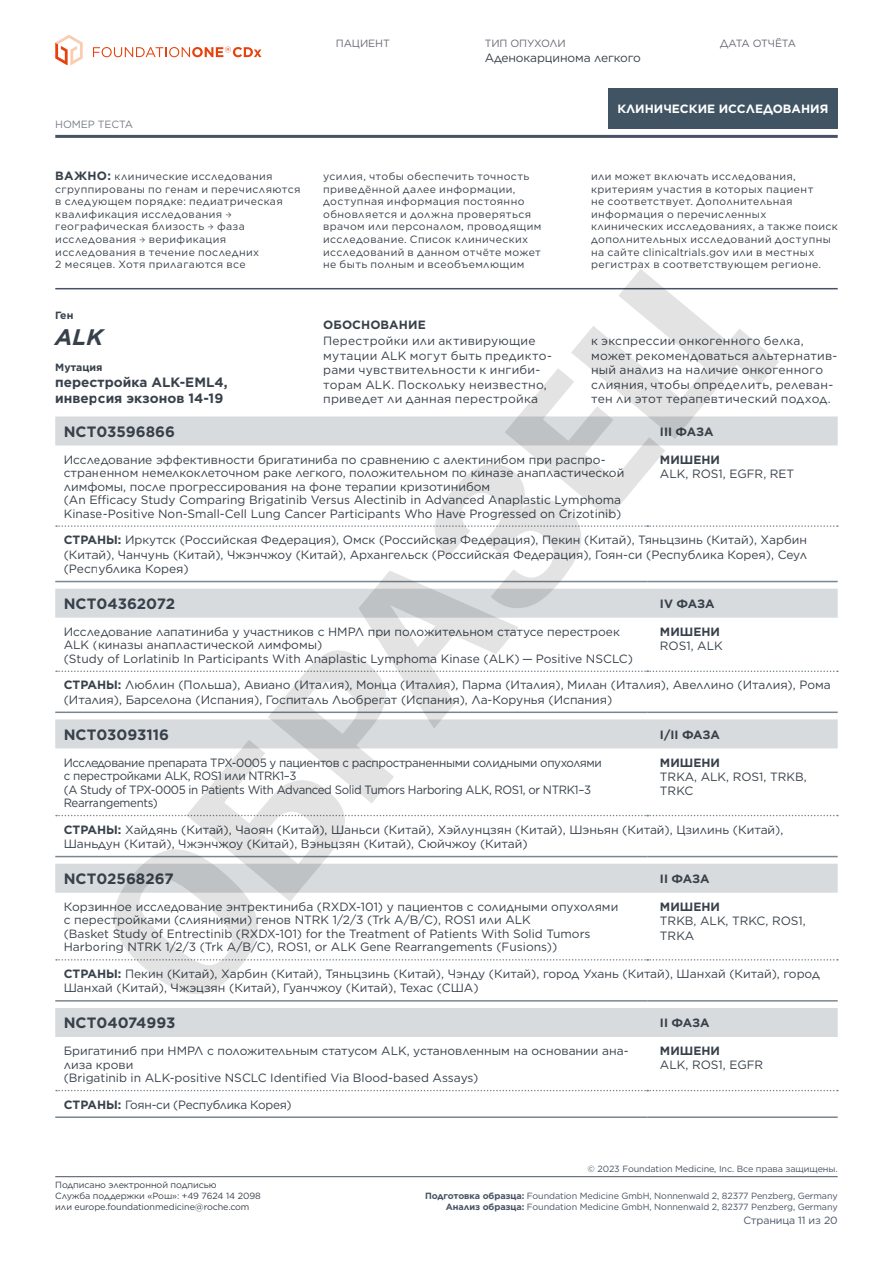
<style>
.page{position:relative;width:893px;height:1263px;background:#fff}
.page>*{position:absolute;margin:0;border:0;box-sizing:border-box;transform-origin:0 0}
.t1{font:italic 700 22.5px "Gotham";color:#38414b}
.t2{font:700 15px "Gotham";color:#38414b}
.t3{font:700 13.5px/16.2px "Gotham";color:#38414b}
.t4{font:12px/13.5px "Gotham";color:#38414b}
.t5{font:12px/14.4px "Gotham";letter-spacing:.02em;color:#38414b}
.t6{font:12px/13.5px "Gotham";letter-spacing:-.03em;color:#38414b;scale:.96 1}
.t7{font:700 12px "Gotham";color:#38414b}
.t8{font:12px "Gotham";letter-spacing:-.02em;color:#38414b}
.t9{font:700 12px "Gotham";color:#fff}
.t10{font:10.5px/12.6px "Gotham";letter-spacing:.035em;color:#38414b}
.t11{font:10.5px "Gotham";letter-spacing:-.01em;color:#696b74}
.t12{font:10.5px "Gotham";letter-spacing:-.01em;color:#475364}
.t13{font:10.5px "Gotham";letter-spacing:-.04em;color:#696b74}
.t14{font:10.5px "Gotham";letter-spacing:-.01em;color:#797d89}
.t15{font:700 10.5px "Gotham";color:#38414b}
.t16{font:9px/10.5px "Gotham";letter-spacing:-.01em;color:#475364;text-align:right}
.t17{font:9px/10.8px "Gotham";letter-spacing:-.01em;color:#38414b}
.s1{font-weight:700;font-size:12px}
.s2{font-family:"GT Sectra"}
.s3{font-weight:700}
</style>
<div class="page">
<hr style="left:55px;top:1176px;width:783px;height:1px;background:#475364">
<svg style="left:55px;top:35px;width:28px;height:30px"></svg>
<svg style="left:93px;top:47px;width:168px;height:10px"></svg>
<div style="left:608px;top:88px;width:230px;height:40px;background:#405463"></div>
<hr style="left:55px;top:135px;width:783px;height:3px;background:#475364">
<div style="left:55px;top:416px;width:783px;height:29px;background:#d7dbde"></div>
<svg style="left:56px;top:525px;width:782px;height:2px"></svg>
<hr style="left:55px;top:581px;width:592px;height:1px;background:#7a8791">
<hr style="left:647px;top:581px;width:191px;height:1px;background:#7a8791">
<div style="left:55px;top:589px;width:783px;height:29px;background:#d7dbde"></div>
<svg style="left:56px;top:670px;width:782px;height:2px"></svg>
<hr style="left:55px;top:711px;width:592px;height:2px;background:#7a8791">
<hr style="left:647px;top:711px;width:191px;height:2px;background:#7a8791">
<div style="left:55px;top:719px;width:783px;height:29px;background:#d7dbde"></div>
<svg style="left:56px;top:815px;width:782px;height:1px"></svg>
<hr style="left:55px;top:856px;width:592px;height:1px;background:#7a8791">
<hr style="left:647px;top:856px;width:191px;height:1px;background:#7a8791">
<div style="left:55px;top:864px;width:783px;height:29px;background:#d7dbde"></div>
<svg style="left:56px;top:959px;width:782px;height:1px"></svg>
<hr style="left:55px;top:1000px;width:592px;height:1px;background:#7a8791">
<hr style="left:647px;top:1000px;width:191px;height:1px;background:#7a8791">
<div style="left:55px;top:1008px;width:783px;height:29px;background:#d7dbde"></div>
<svg style="left:56px;top:1090px;width:782px;height:1px"></svg>
<hr style="left:55px;top:1116px;width:592px;height:2px;background:#7a8791">
<hr style="left:647px;top:1116px;width:191px;height:2px;background:#7a8791">
<hr style="left:55px;top:288px;width:783px;height:1px;background:#475364">
<svg style="left:96px;top:269px;width:683px;height:733px"></svg>
<p class="t11" style="left:336px;top:37px;width:55px">ПАЦИЕНТ</p>
<p class="t11" style="left:485px;top:37px;width:83px">ТИП ОПУХОЛИ</p>
<p class="t4" style="left:485px;top:50px;width:158px">Аденокарцинома легкого</p>
<p class="t13" style="left:720px;top:37px;width:78px">ДАТА ОТЧЁТА</p>
<p class="t14" style="left:55px;top:118px;width:79px">НОМЕР ТЕСТА</p>
<p class="t9" style="left:617px;top:101px;width:212px">КЛИНИЧЕСКИЕ ИССЛЕДОВАНИЯ</p>
<p class="t10" style="left:55px;top:170px;width:247px"><span class="s1">ВАЖНО:</span> клинические исследования сгруппированы по генам и перечисляются в следующем порядке: педиатрическая квалификация исследования <span class="s2">→ </span>географическая близость <span class="s2">→</span> фаза исследования <span class="s2">→</span> верификация исследования в течение последних<br>2 месяцев. Хотя прилагаются все</p>
<p class="t10" style="left:323px;top:170px;width:220px">усилия, чтобы обеспечить точность приведённой далее информации, доступная информация постоянно обновляется и должна проверяться врачом или персоналом, проводящим исследование. Список клинических исследований в данном отчёте может не быть полным и всеобъемлющим</p>
<p class="t10" style="left:591px;top:170px;width:248px">или может включать исследования, критериям участия в которых пациент<br>не соответствует. Дополнительная информация о перечисленных клинических исследованиях, а также поиск дополнительных исследований доступны на сайте clinicaltrials.gov или в местных регистрах в соответствующем регионе.</p>
<p class="t15" style="left:55px;top:308px;width:20px">Ген</p>
<h1 class="t1" style="left:55px;top:322px;width:49px">ALK</h1>
<p class="t15" style="left:55px;top:360px;width:49px">Мутация</p>
<p class="t3" style="left:55px;top:374px;width:174px">перестройка ALK-EML4, инверсия экзонов 14-19</p>
<p class="t7" style="left:323px;top:317px;width:104px">ОБОСНОВАНИЕ</p>
<p class="t5" style="left:323px;top:334px;width:230px">Перестройки или активирующие мутации ALK могут быть предикто&shy;рами чувствительности к ингиби&shy;торам ALK. Поскольку неизвестно, приведет ли данная перестройка</p>
<p class="t5" style="left:591px;top:334px;width:248px">к экспрессии онкогенного белка, может рекомендоваться альтернатив&shy;ный анализ на наличие онкогенного слияния, чтобы определить, релеван&shy;тен ли этот терапевтический подход.</p>
<p class="t2" style="left:64px;top:422px;width:113px">NCT03596866</p>
<p class="t7" style="left:660px;top:424px;width:55px">III ФАЗА</p>
<p class="t4" style="left:64px;top:452px;width:562px">Исследование эффективности бригатиниба по сравнению с алектинибом при распро&shy;страненном немелкоклеточном раке легкого, положительном по киназе анапластической лимфомы, после прогрессирования на фоне терапии кризотинибом<br>(An Efficacy Study Comparing Brigatinib Versus Alectinib in Advanced Anaplastic Lymphoma Kinase-Positive Non-Small-Cell Lung Cancer Participants Who Have Progressed on Crizotinib)</p>
<p class="t7" style="left:660px;top:451px;width:62px">МИШЕНИ</p>
<p class="t4" style="left:660px;top:467px;width:136px">ALK, ROS1, EGFR, RET</p>
<p class="t4" style="left:64px;top:532px;width:745px;line-height:14.4px;text-align:justify"><span class="s3">СТРАНЫ:</span> Иркутск (Российская Федерация), Омск (Российская Федерация), Пекин (Китай), Тяньцзинь (Китай), Харбин (Китай), Чанчунь (Китай), Чжэнчжоу (Китай), Архангельск (Российская Федерация), Гоян-си (Республика Корея), Сеул (Республика Корея)</p>
<p class="t2" style="left:64px;top:594px;width:113px">NCT04362072</p>
<p class="t7" style="left:660px;top:596px;width:56px">IV ФАЗА</p>
<p class="t4" style="left:64px;top:624px;width:571px">Исследование лапатиниба у участников с НМРЛ при положительном статусе перестроек<br>ALK (киназы анапластической лимфомы)<br>(Study of Lorlatinib In Participants With Anaplastic Lymphoma Kinase (ALK) — Positive NSCLC)</p>
<p class="t7" style="left:660px;top:624px;width:62px">МИШЕНИ</p>
<p class="t4" style="left:660px;top:639px;width:64px">ROS1, ALK</p>
<p class="t4" style="left:64px;top:678px;width:768px;line-height:14.4px"><span class="s3">СТРАНЫ:</span> Люблин (Польша), Авиано (Италия), Монца (Италия), Парма (Италия), Милан (Италия), Авеллино (Италия), Рома (Италия), Барселона (Испания), Госпиталь Льобрегат (Испания), Ла-Корунья (Испания)</p>
<p class="t2" style="left:64px;top:725px;width:107px">NCT03093116</p>
<p class="t7" style="left:660px;top:726px;width:62px">I/II ФАЗА</p>
<p class="t6" style="left:64px;top:755px;width:562px">Исследование препарата TPX‑0005 у пациентов с распространенными солидными опухолями с перестройками ALK, ROS1 или NTRK1–3<br>(A Study of TPX‑0005 in Patients With Advanced Solid Tumors Harboring ALK, ROS1, or NTRK1–3<br>Rearrangements)</p>
<p class="t7" style="left:660px;top:754px;width:62px">МИШЕНИ</p>
<p class="t4" style="left:660px;top:769px;width:148px;line-height:14.4px">TRKA, ALK, ROS1, TRKB,<br>TRKC</p>
<p class="t4" style="left:64px;top:822px;width:721px;line-height:14.4px"><span class="s3">СТРАНЫ:</span> Хайдянь (Китай), Чаоян (Китай), Шаньси (Китай), Хэйлунцзян (Китай), Шэньян (Китай), Цзилинь (Китай),<br>Шаньдун (Китай), Чжэнчжоу (Китай), Вэньцзян (Китай), Сюйчжоу (Китай)</p>
<p class="t2" style="left:64px;top:869px;width:111px">NCT02568267</p>
<p class="t7" style="left:660px;top:871px;width:51px">II ФАЗА</p>
<p class="t4" style="left:64px;top:899px;width:556px">Корзинное исследование энтректиниба (RXDX‑101) у пациентов с солидными опухолями с перестройками (слияниями) генов NTRK 1/2/3 (Trk A/B/C), ROS1 или ALK<br>(Basket Study of Entrectinib (RXDX‑101) for the Treatment of Patients With Solid Tumors Harboring NTRK 1/2/3 (Trk A/B/C), ROS1, or ALK Gene Rearrangements (Fusions))</p>
<p class="t7" style="left:660px;top:899px;width:62px">МИШЕНИ</p>
<p class="t4" style="left:660px;top:913px;width:147px;line-height:14.4px">TRKB, ALK, TRKC, ROS1,<br>TRKA</p>
<p class="t4" style="left:64px;top:966px;width:758px;line-height:14.4px"><span class="s3">СТРАНЫ:</span> Пекин (Китай), Харбин (Китай), Тяньцзинь (Китай), Чэнду (Китай), город Ухань (Китай), Шанхай (Китай), город<br>Шанхай (Китай), Чжэцзян (Китай), Гуанчжоу (Китай), Техас (США)</p>
<p class="t2" style="left:64px;top:1013px;width:113px">NCT04074993</p>
<p class="t7" style="left:660px;top:1015px;width:51px">II ФАЗА</p>
<p class="t4" style="left:64px;top:1044px;width:566px">Бригатиниб при НМРЛ с положительным статусом ALK, установленным на основании ана&shy;лиза крови<br>(Brigatinib in ALK-positive NSCLC Identified Via Blood-based Assays)</p>
<p class="t7" style="left:660px;top:1043px;width:62px">МИШЕНИ</p>
<p class="t4" style="left:660px;top:1058px;width:105px">ALK, ROS1, EGFR</p>
<p class="t8" style="left:64px;top:1097px;width:229px"><span class="s3">СТРАНЫ:</span> Гоян-си (Республика Корея)</p>
<p class="t17" style="left:55px;top:1179px;width:207px">Подписано электронной подписью<br>Служба поддержки «Рош»: +49 7624 14 2098 или europe.foundationmedicine@roche.com</p>
<p class="t16" style="left:587px;top:1163px;width:252px">© 2023 Foundation Medicine, Inc. Все права защищены.</p>
<p class="t16" style="left:425px;top:1191px;width:414px"><span class="s3">Подготовка образца:</span> Foundation Medicine GmbH, Nonnenwald 2, 82377 Penzberg, Germany<br><span class="s3">Анализ образца:</span> Foundation Medicine GmbH, Nonnenwald 2, 82377 Penzberg, Germany</p>
<p class="t12" style="left:743px;top:1214px;width:96px">Страница 11 из 20</p>
</div>
